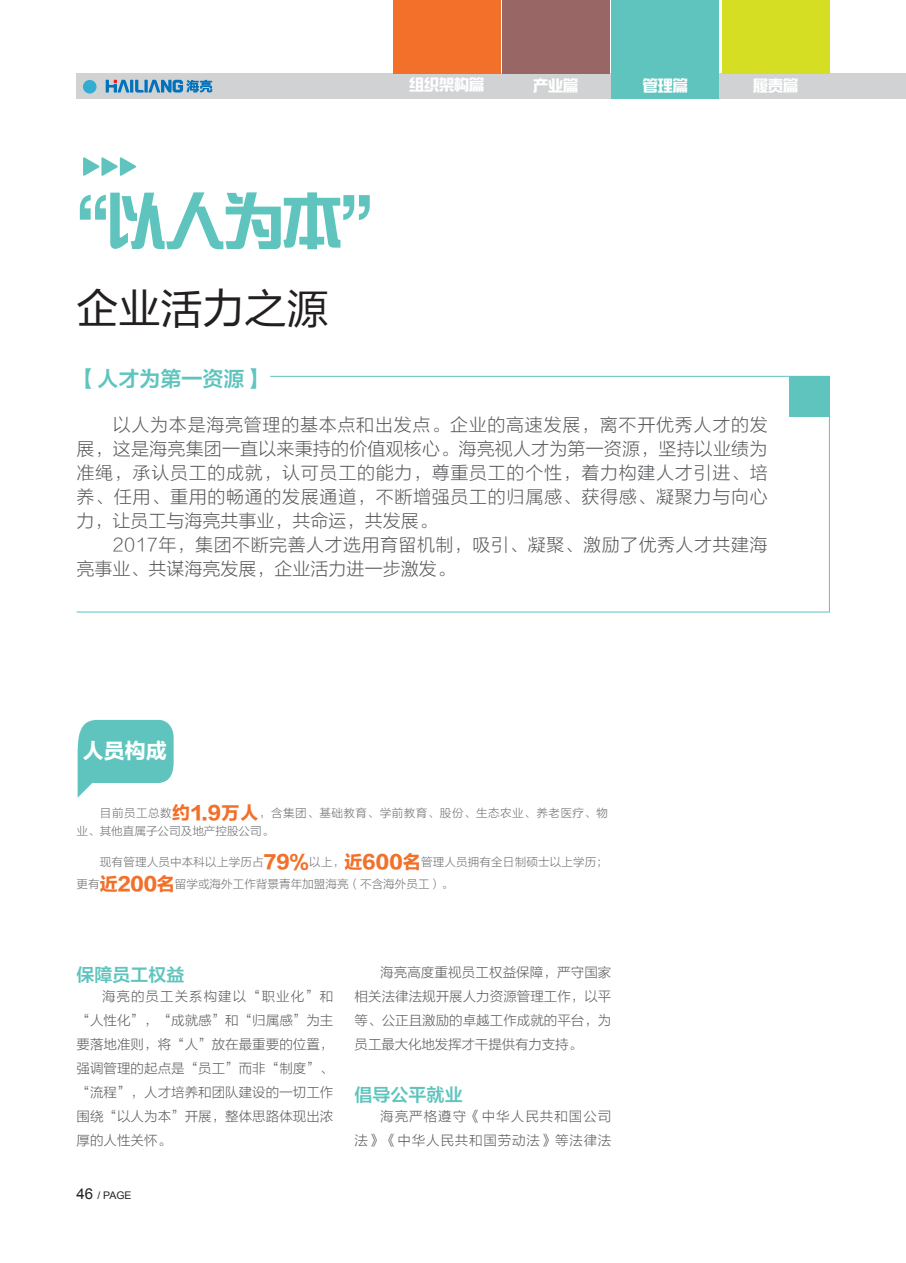
<style>
.page{position:relative;width:906px;height:1263px;background:#fff}
.page>*{position:absolute;margin:0;border:0;box-sizing:border-box;transform-origin:0 0}
.t1{font:59.4px "Singyi EG Ultra GB";color:#5ec4bd}
.t2{font:42px "FZLTHK GBK1 0";color:#231f20}
.t3{font:21px "FZLTH6 K GBK1 0";color:#5ec4bd}
.t4{font:21px "FZLTH8 K GBK1 0";color:#fff}
.t5{font:18px/24px "FZLTKHK GBK1 0";letter-spacing:.025em;color:#57585a;text-align:justify}
.t6{font:18px "FZLTH6 K GBK1 0";color:#5ec4bd}
.t7{font:15px "Singyi EG Ultra GB";color:#fff}
.t8{font:13.5px/24px "FZLTKHK GBK1 0";color:#57585a;text-align:justify}
.t9{font:13.5px/24px "FZLTKHK GBK1 0";letter-spacing:.075em;color:#57585a;text-align:right}
.t10{font:11.55px/21.6px "FZLTKHK GBK1 0";letter-spacing:.01em;color:#6c6d70}
.t11{font:11.55px/18.5px "FZLTKHK GBK1 0";letter-spacing:.04em;color:#6c6d70}
.t12{font:10.5px "Arial";color:#231f20}
.s1{font-family:"FZLTH8 K GBK1 0";font-size:18px;color:#f27029}
.s2{font-size:15px}
</style>
<div class="page">
<svg style="left:83px;top:157px;width:53px;height:19px"></svg>
<svg style="left:76px;top:376px;width:754px;height:237px"></svg>
<div style="left:789px;top:376px;width:40px;height:41px;background:#5ec4bd"></div>
<svg style="left:78px;top:720px;width:96px;height:77px"></svg>
<div style="left:77px;top:73px;width:829px;height:26px;background:#d1d2d4"></div>
<div style="left:83px;top:80px;width:14px;height:14px;background:#32acd1;border-radius:50%"></div>
<svg style="left:106px;top:80px;width:106px;height:13px"></svg>
<div style="left:393px;top:0;width:107px;height:73px;background:#f27029"></div>
<div style="left:611px;top:0;width:108px;height:99px;background:#5ec4bd"></div>
<div style="left:502px;top:0;width:107px;height:73px;background:#966"></div>
<div style="left:721px;top:0;width:108px;height:73px;background:#d6de24"></div>
<p class="t1" style="left:49px;top:191px;width:352px">“以人为本”</p>
<p class="t2" style="left:77px;top:286px;width:253px">企业活力之源</p>
<p class="t7" style="left:409px;top:77px;width:76px">组织架构篇</p>
<p class="t7" style="left:533px;top:78px;width:46px">产业篇</p>
<p class="t7" style="left:643px;top:78px;width:46px">管理篇</p>
<p class="t7" style="left:753px;top:78px;width:46px">履责篇</p>
<p class="t3" style="left:77px;top:367px;width:191px">【人才为第一资源】</p>
<p class="t5" style="left:77px;top:414px;width:693px;text-indent:36px">以人为本是海亮管理的基本点和出发点。企业的高速发展，离不开优秀人才的发展，这是海亮集团一直以来秉持的价值观核心。海亮视人才为第一资源，坚持以业绩为准绳，承认员工的成就，认可员工的能力，尊重员工的个性，着力构建人才引进、培养、任用、重用的畅通的发展通道，不断增强员工的归属感、获得感、凝聚力与向心力，让员工与海亮共事业，共命运，共发展。</p>
<p class="t5" style="left:77px;top:534px;width:692px;text-indent:36px">2017年，集团不断完善人才选用育留机制，吸引、凝聚、激励了优秀人才共建海亮事业、共谋海亮发展，企业活力进一步激发。</p>
<p class="t4" style="left:83px;top:739px;width:86px">人员构成</p>
<p class="t11" style="left:77px;top:804px;width:533px;text-indent:23px">目前员工总数<span class="s1">约1.9万人</span>，含集团、基础教育、学前教育、股份、生态农业、养老医疗、物业、其他直属子公司及地产控股公司。</p>
<p class="t10" style="left:77px;top:851px;width:533px;text-indent:23px">现有管理人员中本科以上学历占<span class="s1">79%</span>以上，<span class="s1">近600名</span>管理人员拥有全日制硕士以上学历；更有<span class="s1">近200名</span>留学或海外工作背景青年加盟海亮（不含海外员工）。</p>
<p class="t6" style="left:77px;top:965px;width:110px">保障员工权益</p>
<p class="t8" style="left:77px;top:984px;width:258px;text-indent:26px">海亮的员工关系构建以“职业化”和“人性化”，“成就感”和“归属感”为主要落地准则，将“人”放在最重要的位置，强调管理的起点是“员工”而非“制度”、“流程”，人才培养和团队建设的一切工作围绕“以人为本”开展，整体思路体现出浓厚的人性关怀。</p>
<p class="t12" style="left:77px;top:1188px;width:57px"><span class="s2">46</span> / PAGE</p>
<p class="t8" style="left:355px;top:960px;width:258px;text-indent:26px">海亮高度重视员工权益保障，严守国家相关法律法规开展人力资源管理工作，以平等、公正且激励的卓越工作成就的平台，为员工最大化地发挥才干提供有力支持。</p>
<p class="t6" style="left:355px;top:1085px;width:109px">倡导公平就业</p>
<p class="t9" style="left:355px;top:1104px;width:258px">海亮严格遵守《中华人民共和国公司<br>法》《中华人民共和国劳动法》等法律法</p>
</div>
